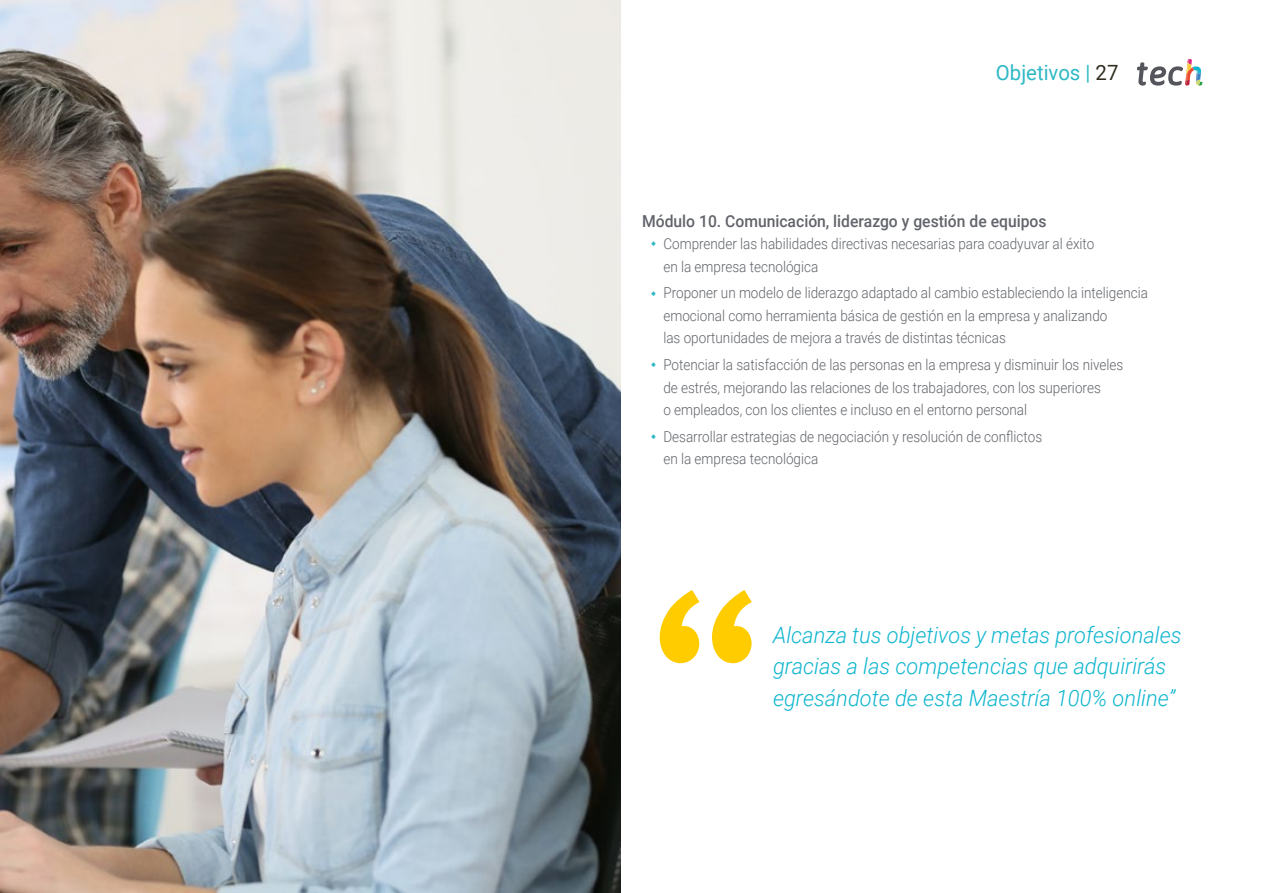
<style>
.page{position:relative;width:1263px;height:893px;background:#fff}
.page>*{position:absolute;margin:0;border:0;box-sizing:border-box;transform-origin:0 0}
.t1{font:italic 300 22.5px/31.5px "Roboto";color:#0fb6cf}
.t2{font:21px "Roboto";color:#2db8c5}
.t3{font:500 16.5px "Roboto";color:#61646a;scale:.95 1}
.t4{font:300 15px/22.5px "Roboto";color:#61646a;scale:.9 1}
.s1{color:#312e20}
</style>
<div class="page">
<img style="left:0;top:0;width:621px;height:893px">
<svg style="left:660px;top:590px;width:92px;height:73px"></svg>
<svg style="left:1137px;top:59px;width:65px;height:27px"></svg>
<h2 class="t2" style="left:996px;top:57px;width:124px">Objetivos | <span class="s1">27</span></h2>
<p class="t3" style="left:642px;top:209px;width:427px">Módulo 10. Comunicación, liderazgo y gestión de equipos</p>
<p class="t4" style="left:663px;top:232px;width:480px">Comprender las habilidades directivas necesarias para coadyuvar al éxito en la empresa tecnológica</p>
<p class="t4" style="left:663px;top:281px;width:540px">Proponer un modelo de liderazgo adaptado al cambio estableciendo la inteligencia emocional como herramienta básica de gestión en la empresa y analizando<br>las oportunidades de mejora a través de distintas técnicas</p>
<p class="t4" style="left:663px;top:353px;width:513px">Potenciar la satisfacción de las personas en la empresa y disminuir los niveles de estrés, mejorando las relaciones de los trabajadores, con los superiores<br>o empleados, con los clientes e incluso en el entorno personal</p>
<p class="t4" style="left:663px;top:425px;width:422px">Desarrollar estrategias de negociación y resolución de conflictos en la empresa tecnológica</p>
<h1 class="t1" style="left:773px;top:618px;width:410px">Alcanza tus objetivos y metas profesionales gracias a las competencias que adquirirás egresándote de esta Maestría 100% online”</h1>
</div>
